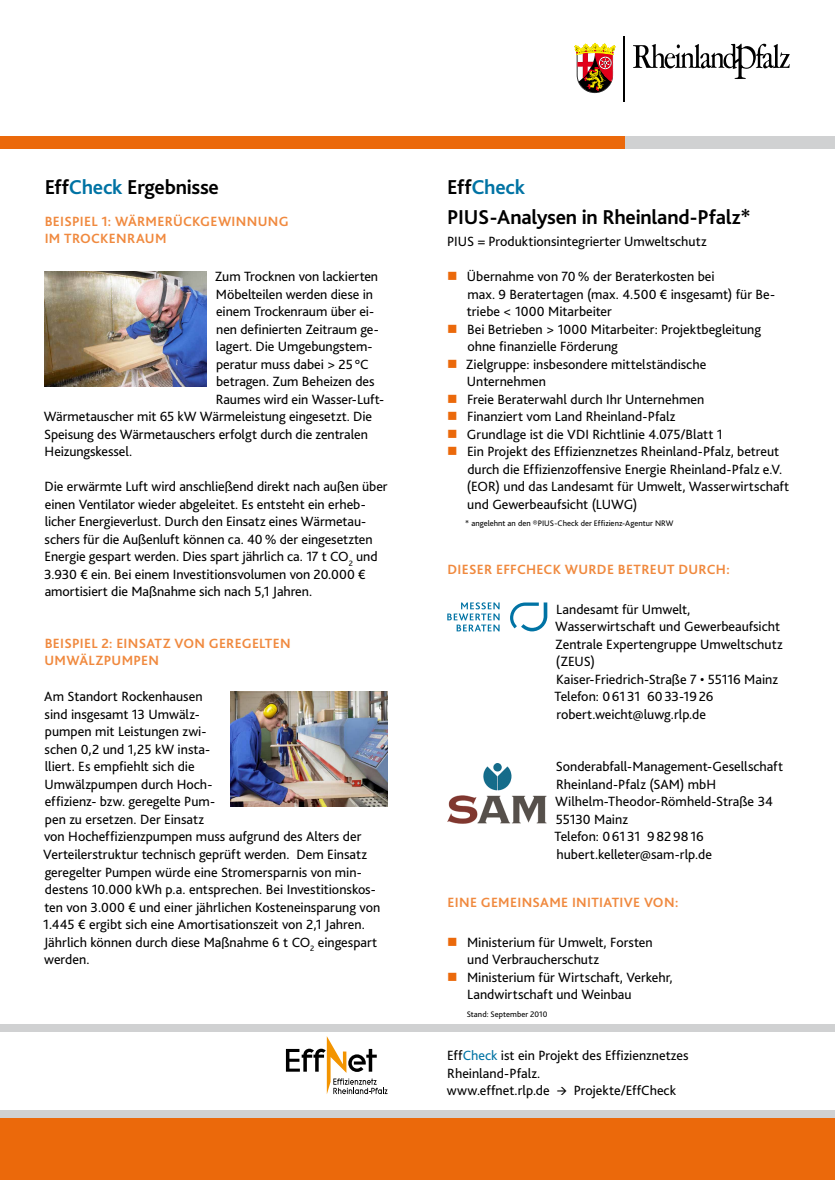
<style>
.page{position:relative;width:835px;height:1180px;background:#fff}
.page>*{position:absolute;margin:0;border:0;box-sizing:border-box;transform-origin:0 0}
.t1{font:700 21px/29.5px "Bliss 2";letter-spacing:-.01em;color:#000}
.t2{font:14px/17.5px "Bliss 2";letter-spacing:-.005em;color:#000}
.t3{font:700 14px/16.8px "Bliss 2";letter-spacing:.02em;color:#f0893e}
.t4{font:8.4px "Bliss 2";letter-spacing:.005em;color:#000}
.s1{color:#0073a4}
</style>
<div class="page">
<svg style="left:633px;top:44px;width:156px;height:35px"></svg>
<hr style="left:623px;top:36px;width:1px;height:66px;background:#000">
<svg style="left:574px;top:43px;width:41px;height:50px"></svg>
<div style="left:0;top:136px;width:625px;height:13px;background:#eb690b"></div>
<div style="left:625px;top:136px;width:209px;height:13px;background:#d0d1d2"></div>
<div style="left:0;top:1118px;width:834px;height:62px;background:#eb690b"></div>
<div style="left:0;top:1024px;width:834px;height:8px;background:#d0d1d2"></div>
<div style="left:0;top:1110px;width:834px;height:8px;background:#d0d1d2"></div>
<svg style="left:286px;top:1036px;width:101px;height:58px"></svg>
<img style="left:447px;top:763px;width:100px;height:60px">
<svg style="left:447px;top:602px;width:52px;height:29px"></svg>
<svg style="left:510px;top:602px;width:37px;height:29px"></svg>
<img style="left:45px;top:272px;width:161px;height:114px">
<img style="left:230px;top:692px;width:157px;height:114px">
<h1 class="t1" style="left:45px;top:172px;width:176px">EFF<span class="s1">CHECK</span> ERGEBNISSE</h1>
<p class="t3" style="left:45px;top:212px;width:185px">BEISPI EL 1: WÄRM ERÜCKGEWINNUNG<br>IM TRO</p>
<p class="t3" style="left:91px;top:229px;width:36px">CKENRAUM</p>
<p class="t2" style="left:215px;top:267px;width:165px">Zum Trocknen von lackierten</p>
<p class="t2" style="left:216px;top:285px;width:159px">Möbelteilen werden diese in</p>
<p class="t2" style="left:216px;top:302px;width:159px">einem Trockenraum über ei-</p>
<p class="t2" style="left:216px;top:320px;width:164px">nen definierten Zeitraum ge-</p>
<p class="t2" style="left:216px;top:337px;width:158px">lagert. Die Umgebungstem-</p>
<p class="t2" style="left:216px;top:355px;width:154px">peratur muss dabei &gt; 25 °C</p>
<p class="t2" style="left:216px;top:372px;width:160px">betragen. Zum Beheizen des</p>
<p class="t2" style="left:216px;top:390px;width:170px">Raumes wird ein Wasser-Luft-</p>
<p class="t2" style="left:44px;top:407px;width:330px">Wärmetauscher mit 65 kW Wärmeleistung eingesetzt. Die</p>
<p class="t2" style="left:44px;top:425px;width:325px">Speisung des Wärmetauschers erfolgt durch die zentralen</p>
<p class="t2" style="left:45px;top:442px;width:89px">Heizungskessel.</p>
<p class="t2" style="left:44px;top:477px;width:345px">Die erwärmte Luft wird anschließend direkt nach außen über einen Ventilator wieder abgeleitet. Es entsteht ein erheb&shy;licher Energieverlust. Durch den Einsatz eines Wärmetau&shy;schers für die Außenluft können ca. 40% der eingesetzten Energie gespart werden. Dies spart jährlich ca. 17 t CO<sub>2</sub> und 3.930 € ein. Bei einem Investitionsvolumen von 20.000 € amortisiert die Maßnahme sich nach 5,1 Jahren.</p>
<p class="t3" style="left:44px;top:635px;width:244px">BEISPI EL 2: EINSATZ VON GEREGELTEN<br>UMWÄLZPUMP</p>
<p class="t3" style="left:141px;top:651px;width:16px">EN</p>
<p class="t2" style="left:43px;top:687px;width:338px">Am Standort Rockenhausen<br>sind insgesamt 13 Umwälz-<br>pumpen mit Leistungen zwi-<br>schen 0,2 und 1,25 kW insta-<br>lliert. Es empfiehlt sich die<br>Umwälzpumpen durch Hoch-<br>effizienz- bzw. geregelte Pum-<br>pen zu ersetzen. Der Einsatz<br>von Hocheffizienzpumpen muss aufgrund des Alters der Verteilerstruktur technisch geprüft werden. Dem Einsatz geregelter Pumpen würde eine Stromersparnis von min&shy;destens 10.000 kWh p.a. entsprechen. Bei Investitionskos&shy;ten von 3.000 € und einer jährlichen Kosteneinsparung von 1.445 € ergibt sich eine Amortisationszeit von 2,1 Jahren.<br>Jährlich können durch diese Maßnahme 6 t CO<sub>2</sub> eingespart werden.</p>
<h1 class="t1" style="left:447px;top:172px;width:305px">EFF<span class="s1">CHECK<br></span>PIUS-ANALYSEN IN RHEINLAND-PFALZ*</h1>
<p class="t2" style="left:447px;top:232px;width:261px">PIUS = Produktionsintegrierter Umweltschutz</p>
<p class="t2" style="left:466px;top:267px;width:325px">Übernahme von 70 % der Beraterkosten bei<br>max. 9 Beratertagen (max. 4.500 € insgesamt) für Be&shy;triebe &lt; 1000 Mitarbeiter<br>Bei Betrieben &gt; 1000 Mitarbeiter: Projektbegleitung ohne finanzielle Förderung<br>Zielgruppe: insbesondere mittelständische<br>Unternehmen<br>Freie Beraterwahl durch Ihr Unternehmen<br>Finanziert vom Land Rheinland-Pfalz<br>Grundlage ist die VDI Richtlinie 4.075/Blatt 1<br>Ein Projekt des Effizienznetzes Rheinland-Pfalz, betreut durch die Effizienzoffensive Energie Rheinland-Pfalz e.V. (EOR) und das Landesamt für Umwelt, Wasserwirtschaft und Gewerbeaufsicht (LUWG)</p>
<p class="t4" style="left:465px;top:518px;width:210px">* angelehnt an den ®PIUS-Check der Effizienz-Agentur NRW</p>
<p class="t3" style="left:447px;top:561px;width:129px">DI ESER EFFCHECK WURD</p>
<p class="t3" style="left:607px;top:561px;width:82px">E BETREUT DUR</p>
<p class="t3" style="left:706px;top:561px;width:24px">CH:</p>
<p class="t2" style="left:554px;top:600px;width:229px">Landesamt für Umwelt,<br>Wasserwirtschaft und Gewerbeaufsicht<br>Zentrale Expertengruppe Umweltschutz (ZEUS)<br>Kaiser-Friedrich-Straße 7 • 55116 Mainz<br>Telefon: 0 61 31 60 33-19 26 robert.weicht@luwg.rlp.de</p>
<p class="t2" style="left:554px;top:757px;width:230px">Sonderabfall-Management-Gesellschaft<br>Rheinland-Pfalz (SAM) mbH<br>Wilhelm-Theodor-Römheld-Straße 34<br>55130 Mainz<br>Telefon: 0 61 31 9 82 98 16 hubert.kelleter@sam-rlp.de</p>
<p class="t3" style="left:447px;top:893px;width:232px">EIN E GEMEINSAM E INITIATIVE VON:</p>
<p class="t2" style="left:467px;top:932px;width:207px">Ministerium für Umwelt, Forsten und Verbraucherschutz<br>Ministerium für Wirtschaft, Verkehr,<br>Landwirtschaft und Weinbau</p>
<p class="t4" style="left:466px;top:1008px;width:82px">Stand: September 2010</p>
<p class="t2" style="left:447px;top:1046px;width:243px">Eff<span class="s1">Check</span> ist ein Projekt des Effizienznetzes<br>Rheinland-Pfalz.<br>www.effnet.rlp.de → Projekte/EffCheck</p>
</div>
